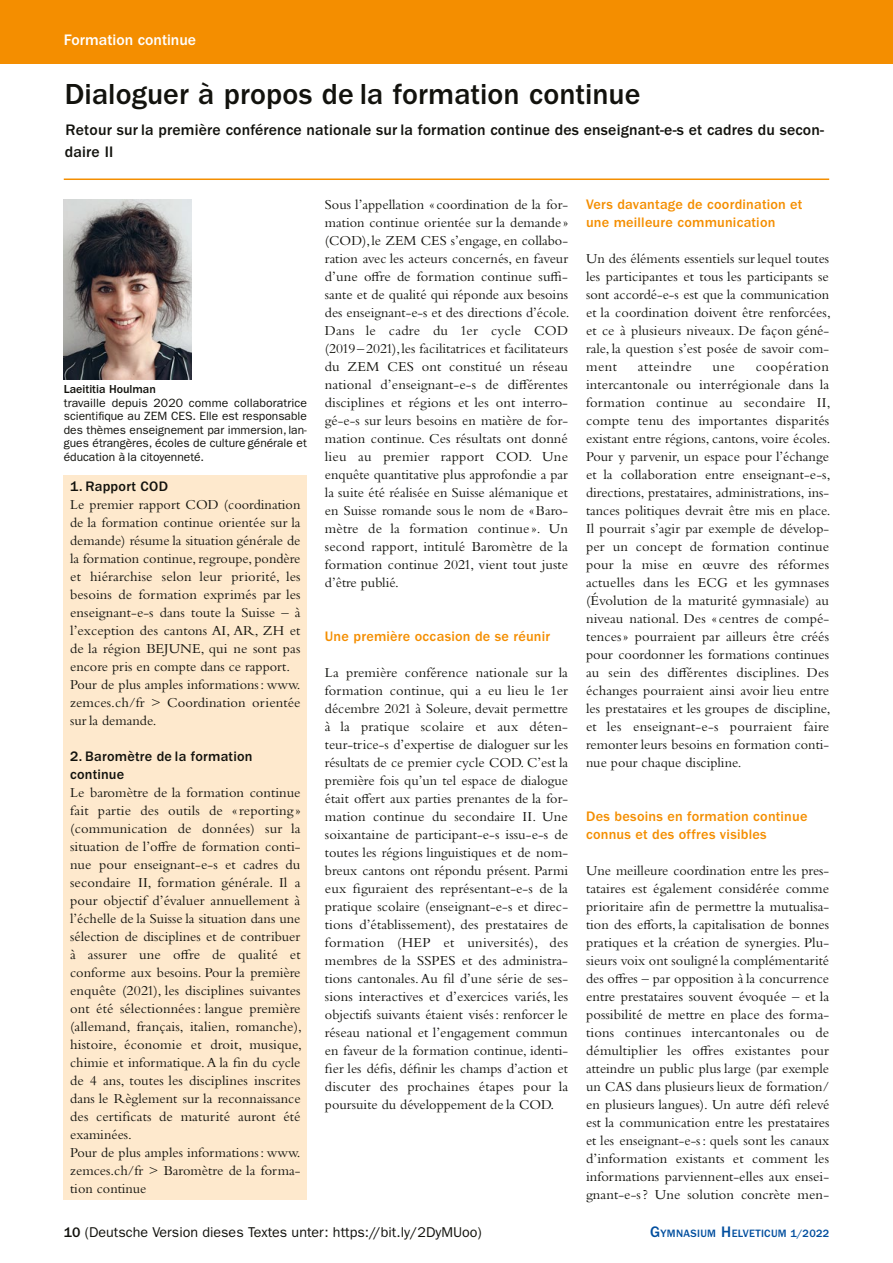
<style>
.page{position:relative;width:893px;height:1263px;background:#fff}
.page>*{position:absolute;margin:0;border:0;box-sizing:border-box;transform-origin:0 0}
.D15_Titel_ohne_Linie{font:500 30px "ITC Franklin Gothic Std";letter-spacing:.005em;color:#12120d}
.D16_Lead_Linie_Orang{font:500 15.75px/22.5px "ITC Franklin Gothic Std";letter-spacing:.01em;color:#12120d}
.D09_Rubriktitel{font:500 15.75px "ITC Franklin Gothic Std";color:#fff}
.F30_Grundschrift{font:14.25px/18px "Bembo Std";color:#12120d;text-align:justify}
.F85_Grundschrift_Kas{font:14.25px/18px "Bembo Std";color:#12120d;text-align:justify}
.F40_Untertitel_1_Ora{font:500 14.25px/18px "ITC Franklin Gothic Std";letter-spacing:.015em;color:#f48e00}
.t1{font:14.25px "ITC Franklin Gothic Std";color:#12120d}
.F83_Untertitel_1_Sch{font:500 14.25px/18px "ITC Franklin Gothic Std";letter-spacing:.015em;color:#12120d}
.F30_Grundschrift-2{font:14.25px "Bembo Std";letter-spacing:.03em;color:#12120d}
.F91_Bildlegende_Bloc{font:12px/13.5px "ITC Franklin Gothic Std";color:#12120d;text-align:justify}
.D90_Bildlegende{font:500 12px "ITC Franklin Gothic Std";color:#12120d}
.t2{font:500 10.95px "ITC Franklin Gothic Std";letter-spacing:.03em;color:#004e9e}
.s1{font-weight:500}
.s2{font-size:15.75px}
</style>
<div class="page">
<div style="left:0;top:0;width:893px;height:64px;background:#f48e00"></div>
<img style="left:64px;top:200px;width:127px;height:180px">
<hr style="left:64px;top:178px;width:765px;height:2px;background:#f48e00">
<div style="left:64px;top:475px;width:243px;height:724px;background:#fee9cd"></div>
<p class="D09_Rubriktitel" style="left:64px;top:31px;width:134px">Formation continue</p>
<p class="D15_Titel_ohne_Linie" style="left:65px;top:77px;width:577px">Dialoguer à propos de la formation continue</p>
<p class="D16_Lead_Linie_Orang" style="left:65px;top:118px;width:761px">Retour sur la première conférence nationale sur la formation continue des enseignant-e-s et cadres du secon&shy;daire II</p>
<p class="D90_Bildlegende" style="left:64px;top:383px;width:94px">Laeititia Houlman</p>
<p class="F91_Bildlegende_Bloc" style="left:64px;top:396px;width:245px">travaille depuis 2020 comme collaboratrice scientifique au ZEM CES. Elle est responsable des thèmes enseignement par immersion, lan&shy;gues étrangères, écoles de culture générale et éducation à la citoyenneté.</p>
<p class="F83_Untertitel_1_Sch" style="left:70px;top:477px;width:99px">1. Rapport COD</p>
<p class="F85_Grundschrift_Kas" style="left:70px;top:495px;width:232px">Le premier rapport COD (coordination de la formation continue orientée sur la demande) résume la situation générale de la formation continue, regroupe, pondère et hiérarchise selon leur priorité, les besoins de formation exprimés par les enseignant-e-s dans toute la Suisse – à l’exception des cantons AI, AR, ZH et de la région BEJUNE, qui ne sont pas encore pris en compte dans ce rapport.</p>
<p class="F85_Grundschrift_Kas" style="left:70px;top:675px;width:232px">Pour de plus amples informations: www. zemces.ch/fr &gt; Coordination orientée sur la demande.</p>
<p class="F83_Untertitel_1_Sch" style="left:70px;top:747px;width:184px">2. Baromètre de la formation continue</p>
<p class="F85_Grundschrift_Kas" style="left:70px;top:783px;width:233px">Le baromètre de la formation continue fait partie des outils de «reporting» (communication de données) sur la situation de l’offre de formation conti&shy;nue pour enseignant-e-s et cadres du secondaire II, formation générale. Il a pour objectif d’évaluer annuellement à l’échelle de la Suisse la situation dans une sélection de disciplines et de contribuer à assurer une offre de qualité et conforme aux besoins. Pour la première enquête (2021), les disciplines suivantes ont été sélectionnées: langue première (allemand, français, italien, romanche), histoire, économie et droit, musique, chimie et informatique. A la fin du cycle de 4 ans, toutes les disciplines inscrites dans le Règlement sur la reconnaissance des certificats de maturité auront été examinées.</p>
<p class="F85_Grundschrift_Kas" style="left:70px;top:1143px;width:232px">Pour de plus amples informations: www. zemces.ch/fr &gt; Baromètre de la forma&shy;tion continue</p>
<p class="F30_Grundschrift" style="left:325px;top:195px;width:246px">Sous l’appellation «coordination de la for&shy;mation continue orientée sur la demande» (COD), le ZEM CES s’engage, en collabo&shy;ration avec les acteurs concernés, en faveur d’une offre de formation continue suffi&shy;sante et de qualité qui réponde aux besoins des enseignant-e-s et des directions d’école.<br>Dans le cadre du 1er cycle COD (2019 –2021), les facilitatrices et facilitateurs du ZEM CES ont constitué un réseau national d’enseignant-e-s de différentes disciplines et régions et les ont interro&shy;gé-e-s sur leurs besoins en matière de for&shy;mation continue. Ces résultats ont donné lieu au premier rapport COD. Une enquête quantitative plus approfondie a par la suite été réalisée en Suisse alémanique et en Suisse romande sous le nom de «Baro&shy;mètre de la formation continue». Un second rapport, intitulé Baromètre de la formation continue 2021, vient tout juste d’être publié.</p>
<p class="F40_Untertitel_1_Ora" style="left:325px;top:628px;width:227px">Une première occasion de se réunir</p>
<p class="F30_Grundschrift" style="left:325px;top:663px;width:245px">La première conférence nationale sur la formation continue, qui a eu lieu le 1er décembre 2021 à Soleure, devait permettre à la pratique scolaire et aux déten&shy;teur-trice-s d’expertise de dialoguer sur les résultats de ce premier cycle COD. C’est la première fois qu’un tel espace de dialogue était offert aux parties prenantes de la for&shy;mation continue du secondaire II. Une soixantaine de participant-e-s issu-e-s de toutes les régions linguistiques et de nom&shy;breux cantons ont répondu présent. Parmi eux figuraient des représentant-e-s de la pratique scolaire (enseignant-e-s et direc&shy;tions d’établissement), des prestataires de formation (HEP et universités), des membres de la SSPES et des administra&shy;tions cantonales. Au fil d’une série de ses&shy;sions interactives et d’exercices variés, les objectifs suivants étaient visés: renforcer le réseau national et l’engagement commun en faveur de la formation continue, identi&shy;fier les défis, définir les champs d’action et discuter des prochaines étapes pour la poursuite du développement de la COD.</p>
<p class="F40_Untertitel_1_Ora" style="left:586px;top:196px;width:218px">Vers davantage de coordination et une meilleure communication</p>
<p class="F30_Grundschrift" style="left:586px;top:249px;width:246px;text-align:left">Un des éléments essentiels sur lequel toutes les participantes et tous les participants se sont accordé-e-s est que la communication et la coordination doivent être renforcées, et ce à plusieurs niveaux. De façon géné&shy;rale, la question s’est posée de savoir com&shy;ment</p>
<p class="F30_Grundschrift-2" style="left:638px;top:358px;width:55px">atteindre</p>
<p class="F30_Grundschrift" style="left:713px;top:357px;width:24px">une</p>
<p class="F30_Grundschrift" style="left:586px;top:357px;width:246px;text-indent:170px">coopération intercantonale ou interrégionale dans la formation continue au secondaire II, compte tenu des importantes disparités existant entre régions, cantons, voire écoles.<br>Pour y parvenir, un espace pour l’échange et la collaboration entre enseignant-e-s, directions, prestataires, administrations, ins&shy;tances politiques devrait être mis en place.<br>Il pourrait s’agir par exemple de dévelop&shy;per un concept de formation continue pour la mise en œuvre des réformes actuelles dans les ECG et les gymnases (Évolution de la maturité gymnasiale) au niveau national. Des «centres de compé&shy;tences» pourraient par ailleurs être créés pour coordonner les formations continues au sein des différentes disciplines. Des échanges pourraient ainsi avoir lieu entre les prestataires et les groupes de discipline, et les enseignant-e-s pourraient faire remonter leurs besoins en formation conti&shy;nue pour chaque discipline.</p>
<p class="F40_Untertitel_1_Ora" style="left:586px;top:808px;width:223px">Des besoins en formation continue connus et des offres visibles</p>
<p class="F30_Grundschrift" style="left:586px;top:861px;width:245px">Une meilleure coordination entre les pres&shy;tataires est également considérée comme prioritaire afin de permettre la mutualisa&shy;tion des efforts, la capitalisation de bonnes pratiques et la création de synergies. Plu&shy;sieurs voix ont souligné la complémentarité des offres – par opposition à la concurrence entre prestataires souvent évoquée – et la possibilité de mettre en place des forma&shy;tions continues intercantonales ou de démultiplier les offres existantes pour atteindre un public plus large (par exemple un CAS dans plusieurs lieux de formation/ en plusieurs langues). Un autre défi relevé est la communication entre les prestataires et les enseignant-e-s: quels sont les canaux d’information existants et comment les informations parviennent-elles aux ensei&shy;gnant-e-s? Une solution concrète men-</p>
<p class="t1" style="left:64px;top:1224px;width:420px"><span class="s1">10</span> (Deutsche Version dieses Textes unter: https://bit.ly/2DyMUoo)</p>
<p class="t2" style="left:650px;top:1228px;width:181px"><span class="s2">G</span>YMNASIUM <span class="s2">H</span>ELVETICUM 1/2022</p>
</div>
